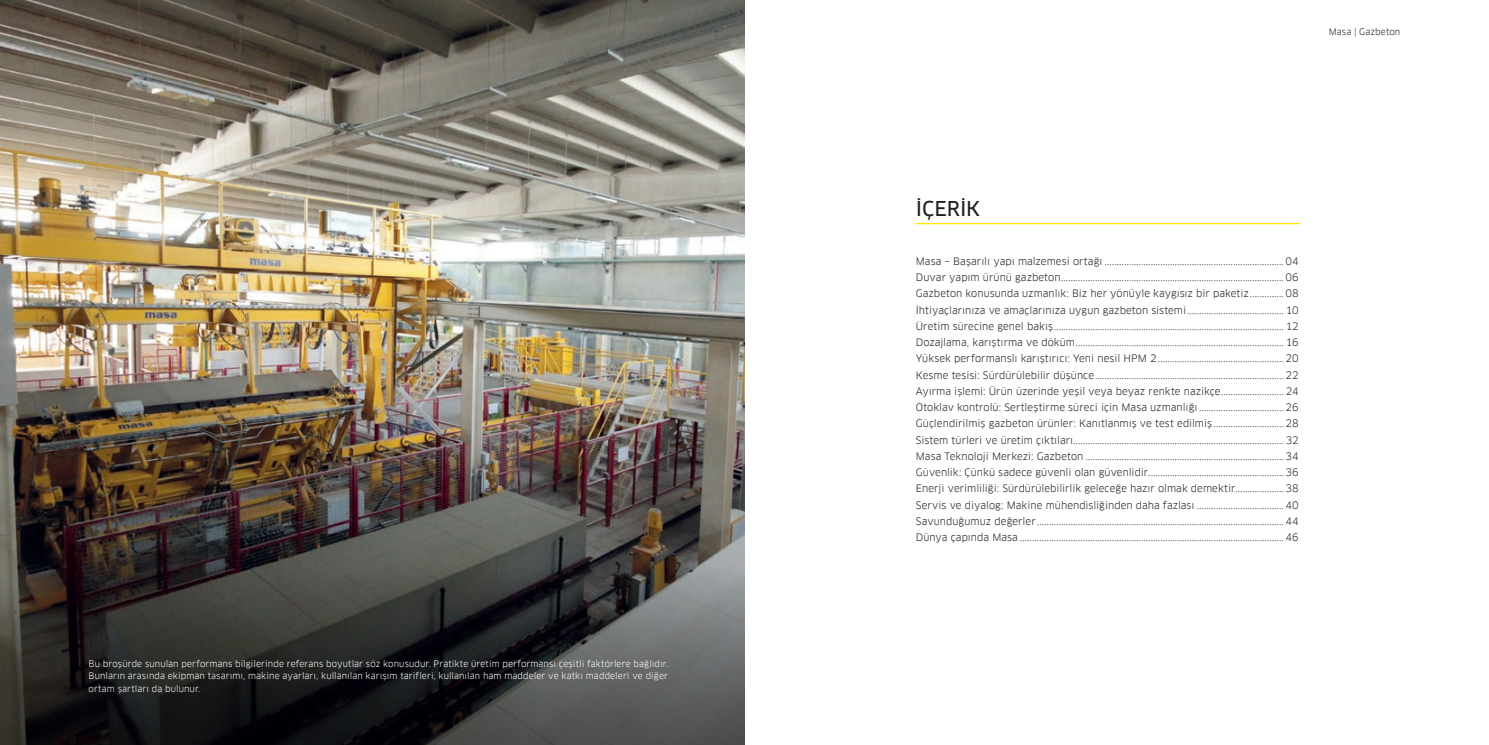
<style>
.page{position:relative;width:1489px;height:745px;background:#fff}
.page>*{position:absolute;margin:0;border:0;box-sizing:border-box;transform-origin:0 0}
.t1{font:20px "Clan Pro News";color:#231f20}
.t2{font:10px/16.2px "Clan Pro";letter-spacing:.005em;color:#231f20;text-align:justify}
.t3{font:8.75px/12.5px "Clan Pro";letter-spacing:.01em;color:#fff;text-align:justify}
.t4{font:8.75px "Clan Pro";letter-spacing:.01em;color:#231f20}
</style>
<div class="page">
<img style="left:0;top:0;width:744px;height:567px">
<svg style="left:0;top:567px;width:744px;height:177px;background:#343434"></svg>
<hr style="left:915px;top:223px;width:384px;height:1px;background:#ffe601">
<p class="t3" style="left:89px;top:656px;width:581px">Bu broşürde sunulan performans bilgilerinde referans boyutlar söz konusudur. Pratikte üretim performansı çeşitli faktörlere bağlıdır.<br>Bunların arasında ekipman tasarımı, makine ayarları, kullanılan karışım tarifleri, kullanılan ham maddeler ve katkı maddeleri ve diğer ortam şartları da bulunur.</p>
<p class="t4" style="left:1328px;top:27px;width:73px">Masa | Gazbeton</p>
<h1 class="t1" style="left:915px;top:196px;width:66px">İÇERI K</h1>
<p class="t2" style="left:915px;top:253px;width:384px">Masa – Başarılı yapı malzemesi ortağı .......................................................................... 04<br>Duvar yapım ürünü gazbeton............................................................................................ 06<br>Gazbeton konusunda uzmanlık: Biz her yönüyle kaygısız bir paketiz.............. 08<br>İhtiyaçlarınıza ve amaçlarınıza uygun gazbeton sistemi........................................ 10<br>Üretim sürecine genel bakış............................................................................................... 12<br>Dozajlama, karıştırma ve döküm...................................................................................... 16<br>Yüksek performanslı karıştırıcı: Yeni nesil HPM 2.................................................... 20<br>Kesme tesisi: Sürdürülebilir düşünce.............................................................................. 22<br>Ayırma işlemi: Ürün üzerinde yeşil veya beyaz renkte nazikçe.......................... 24<br>Otoklav kontrolü: Sertleştirme süreci için Masa uzmanlığı ................................... 26<br>Güçlendirilmiş gazbeton ürünler: Kanıtlanmış ve test edilmiş ............................. 28<br>Sistem türleri ve üretim çıktıları....................................................................................... 32<br>Masa Teknoloji Merkezi: Gazbeton .................................................................................. 34<br>Güvenlik: Çünkü sadece güvenli olan güvenlidir........................................................ 36<br>Enerji verimliliği: Sürdürülebilirlik geleceğe hazır olmak demektir.................... 38<br>Servis ve diyalog: Makine mühendisliğinden daha fazlası ....................................40<br>Savunduğumuz değerler ......................................................................................................44<br>Dünya çapında Masa .............................................................................................................46</p>
</div>
